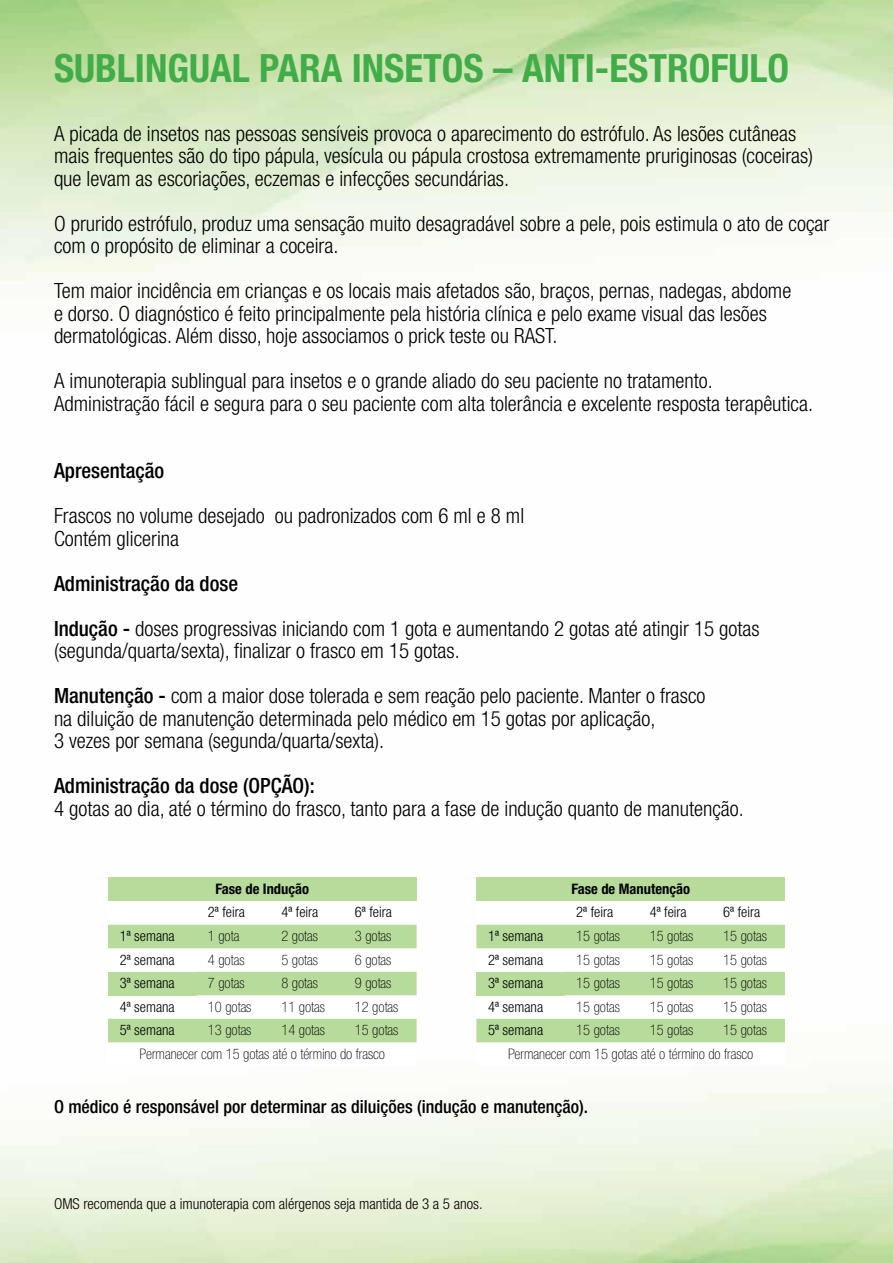
<style>
.page{position:relative;width:893px;height:1263px;background:#fff}
.page>*{position:absolute;margin:0;border:0;box-sizing:border-box;transform-origin:0 0}
.t1{font:700 condensed 39px "Helvetica Neue LT Std";color:#41ad49}
.t2{font:300 condensed 21px/22.5px "Helvetica Neue LT Std";color:#000}
.t3{font:500 condensed 21px "Helvetica Neue LT Std";color:#000}
.t4{font:500 condensed 18px "Helvetica Neue LT Std";color:#000}
.t5{font:300 condensed 15px "Helvetica Neue LT Std";color:#000}
.t6{font:100 condensed 14.55px/23.5px "Helvetica Neue LT Std";color:#000}
.t7{font:300 condensed 14.55px "Helvetica Neue LT Std";color:#000}
.t8{font:700 condensed 14.55px "Helvetica Neue LT Std";color:#000}
.s1{font-weight:500}
</style>
<div class="page">
<div style="left:108px;top:878px;width:309px;height:23px;background:#b7db9b"></div>
<svg style="left:108px;top:924px;width:309px;height:142px"></svg>
<svg style="left:108px;top:925px;width:309px;height:117px"></svg>
<div style="left:108px;top:972px;width:88px;height:23px;background:#b7db9b"></div>
<div style="left:476px;top:878px;width:309px;height:23px;background:#b7db9b"></div>
<svg style="left:476px;top:924px;width:309px;height:142px"></svg>
<svg style="left:476px;top:925px;width:309px;height:117px"></svg>
<div style="left:476px;top:972px;width:89px;height:23px;background:#b7db9b"></div>
<h1 class="t1" style="left:54px;top:44px;width:737px">SUBLINGUAL PARA INSETOS – ANTI-ESTROFULO</h1>
<p class="t2" style="left:54px;top:122px;width:761px">A picada de insetos nas pessoas sensíveis provoca o aparecimento do estrófulo. As lesões cutâneas mais frequentes são do tipo pápula, vesícula ou pápula crostosa extremamente pruriginosas (coceiras) que levam as escoriações, eczemas e infecções secundárias.</p>
<p class="t2" style="left:54px;top:212px;width:777px">O prurido estrófulo, produz uma sensação muito desagradável sobre a pele, pois estimula o ato de coçar com o propósito de eliminar a coceira.</p>
<p class="t2" style="left:54px;top:279px;width:739px">Tem maior incidência em crianças e os locais mais afetados são, braços, pernas, nadegas, abdome e dorso. O diagnóstico é feito principalmente pela história clínica e pelo exame visual das lesões dermatológicas. Além disso, hoje associamos o prick teste ou RAST.</p>
<p class="t2" style="left:54px;top:369px;width:761px">A imunoterapia sublingual para insetos e o grande aliado do seu paciente no tratamento.<br>Administração fácil e segura para o seu paciente com alta tolerância e excelente resposta terapêutica.</p>
<p class="t3" style="left:54px;top:458px;width:112px">Apresentação</p>
<p class="t2" style="left:54px;top:504px;width:472px">Frascos no volume desejado ou padronizados com 6 ml e 8 ml<br>Contém glicerina</p>
<p class="t2" style="left:54px;top:561px;width:707px;line-height:45px"><span class="s1">Administração da dose<br>Indução -</span> doses progressivas iniciando com 1 gota e aumentando 2 gotas até atingir 15 gotas</p>
<p class="t2" style="left:54px;top:628px;width:653px;line-height:45px">(segunda/quarta/sexta), finalizar o frasco em 15 gotas.<br><span class="s1">Manutenção -</span> com a maior dose tolerada e sem reação pelo paciente. Manter o frasco</p>
<p class="t2" style="left:54px;top:707px;width:603px">na diluição de manutenção determinada pelo médico em 15 gotas por aplicação,<br>3 vezes por semana (segunda/quarta/sexta).</p>
<p class="t3" style="left:54px;top:773px;width:262px">Administração da dose (OPÇÃO):</p>
<p class="t2" style="left:54px;top:797px;width:691px">4 gotas ao dia, até o término do frasco, tanto para a fase de indução quanto de manutenção.</p>
<p class="t8" style="left:215px;top:880px;width:95px">Fase de Indução</p>
<p class="t7" style="left:208px;top:904px;width:39px">2ª feira</p>
<p class="t7" style="left:281px;top:904px;width:39px">4ª feira</p>
<p class="t7" style="left:355px;top:904px;width:39px">6ª feira</p>
<p class="t8" style="left:571px;top:880px;width:120px">Fase de Manutenção</p>
<p class="t7" style="left:576px;top:904px;width:39px">2ª feira</p>
<p class="t7" style="left:650px;top:904px;width:39px">4ª feira</p>
<p class="t7" style="left:723px;top:904px;width:39px">6ª feira</p>
<p class="t7" style="left:120px;top:927px;width:57px">1ª semana</p>
<p class="t6" style="left:208px;top:924px;width:33px">1 gota</p>
<p class="t6" style="left:281px;top:924px;width:38px">2 gotas</p>
<p class="t6" style="left:355px;top:924px;width:38px">3 gotas</p>
<p class="t7" style="left:120px;top:951px;width:57px">2ª semana</p>
<p class="t6" style="left:208px;top:947px;width:38px">4 gotas</p>
<p class="t6" style="left:281px;top:947px;width:38px">5 gotas</p>
<p class="t6" style="left:355px;top:947px;width:38px">6 gotas</p>
<p class="t7" style="left:120px;top:974px;width:57px">3ª semana</p>
<p class="t6" style="left:208px;top:971px;width:38px">7 gotas</p>
<p class="t6" style="left:281px;top:971px;width:38px">8 gotas</p>
<p class="t6" style="left:355px;top:971px;width:38px">9 gotas</p>
<p class="t7" style="left:120px;top:998px;width:57px">4ª semana</p>
<p class="t6" style="left:208px;top:994px;width:45px">10 gotas</p>
<p class="t6" style="left:281px;top:994px;width:45px">11 gotas</p>
<p class="t6" style="left:355px;top:994px;width:45px">12 gotas</p>
<p class="t7" style="left:120px;top:1021px;width:57px">5ª semana</p>
<p class="t6" style="left:208px;top:1018px;width:45px">13 gotas</p>
<p class="t6" style="left:281px;top:1018px;width:45px">14 gotas</p>
<p class="t6" style="left:140px;top:1018px;width:260px;text-indent:215px">15 gotas<br>Permanecer com 15 gotas até o término do frasco</p>
<p class="t7" style="left:488px;top:927px;width:57px">1ª semana</p>
<p class="t6" style="left:576px;top:924px;width:45px">15 gotas</p>
<p class="t6" style="left:650px;top:924px;width:45px">15 gotas</p>
<p class="t6" style="left:723px;top:924px;width:45px">15 gotas</p>
<p class="t7" style="left:488px;top:951px;width:57px">2ª semana</p>
<p class="t6" style="left:576px;top:947px;width:45px">15 gotas</p>
<p class="t6" style="left:650px;top:947px;width:45px">15 gotas</p>
<p class="t6" style="left:723px;top:947px;width:45px">15 gotas</p>
<p class="t7" style="left:488px;top:974px;width:57px">3ª semana</p>
<p class="t6" style="left:576px;top:971px;width:45px">15 gotas</p>
<p class="t6" style="left:650px;top:971px;width:45px">15 gotas</p>
<p class="t6" style="left:723px;top:971px;width:45px">15 gotas</p>
<p class="t7" style="left:488px;top:998px;width:57px">4ª semana</p>
<p class="t6" style="left:576px;top:994px;width:45px">15 gotas</p>
<p class="t6" style="left:650px;top:994px;width:45px">15 gotas</p>
<p class="t6" style="left:723px;top:994px;width:45px">15 gotas</p>
<p class="t7" style="left:488px;top:1021px;width:57px">5ª semana</p>
<p class="t6" style="left:576px;top:1018px;width:45px">15 gotas</p>
<p class="t6" style="left:650px;top:1018px;width:45px">15 gotas</p>
<p class="t6" style="left:508px;top:1018px;width:260px;text-indent:215px">15 gotas<br>Permanecer com 15 gotas até o término do frasco</p>
<p class="t4" style="left:54px;top:1096px;width:535px">O médico é responsável por determinar as diluições (indução e manutenção).</p>
<p class="t5" style="left:54px;top:1195px;width:430px">OMS recomenda que a imunoterapia com alérgenos seja mantida de 3 a 5 anos.</p>
</div>
